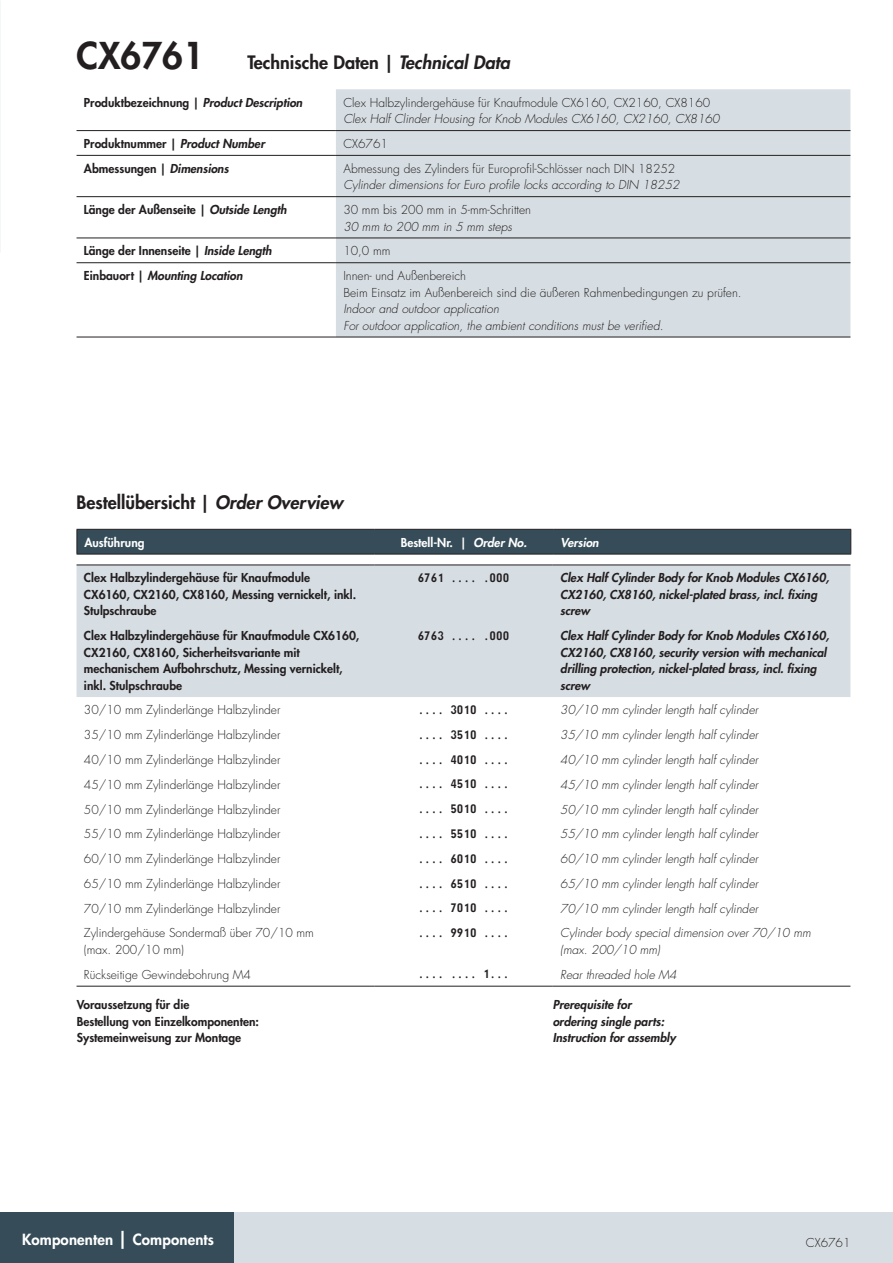
<style>
.page{position:relative;width:893px;height:1263px;background:#fff}
.page>*{position:absolute;margin:0;border:0;box-sizing:border-box;transform-origin:0 0}
.t1{font:800 18px "Futura Std";color:#231f20}
.t2{font:800 15px "Futura Std";letter-spacing:.01em;color:#fff}
.Tabelle_Daten_ENG{font:italic 300 12px/16.5px "Futura Std";color:#231f20}
.Tabelle_Daten_ENG-2{font:300 12px/16.5px "Futura Std";color:#231f20}
.t3{font:800 12px/16.5px "Futura Std";color:#231f20}
.Tabelle_Daten_ENG-3{font:italic 800 12px/16.5px "Futura Std";color:#231f20}
.Bestellnummern{font:12px "Monofonto";color:#231f20;scale:1.1 1}
.Tabelle_Daten_DE{font:300 12px "Futura Std";color:#231f20}
.t4{font:800 12px "Futura Std";color:#fff}
.t5{font:italic 800 12px "Futura Std";color:#fff}
.s1{font-size:36px}
.s2{font-style:italic}
.s3{font-style:normal}
.s4{font-size:18px}
</style>
<div class="page">
<div style="left:0;top:1212px;width:893px;height:51px;background:#d7dee3"></div>
<div style="left:0;top:1212px;width:234px;height:51px;background:#364d59"></div>
<div style="left:336px;top:89px;width:514px;height:248px;background:#d7dee3"></div>
<hr style="left:77px;top:130px;width:259px;height:1px;background:#231f20">
<hr style="left:336px;top:130px;width:514px;height:1px;background:#231f20">
<hr style="left:77px;top:155px;width:259px;height:1px;background:#231f20">
<hr style="left:336px;top:155px;width:514px;height:1px;background:#231f20">
<hr style="left:77px;top:196px;width:259px;height:1px;background:#231f20">
<hr style="left:336px;top:196px;width:514px;height:1px;background:#231f20">
<hr style="left:77px;top:238px;width:259px;height:1px;background:#231f20">
<hr style="left:336px;top:238px;width:514px;height:1px;background:#231f20">
<hr style="left:77px;top:262px;width:259px;height:1px;background:#231f20">
<hr style="left:336px;top:262px;width:514px;height:1px;background:#231f20">
<hr style="left:77px;top:337px;width:259px;height:1px;background:#231f20">
<hr style="left:336px;top:337px;width:514px;height:1px;background:#231f20">
<hr style="left:77px;top:554px;width:298px;height:1px;background:#231f20">
<hr style="left:375px;top:554px;width:178px;height:1px;background:#231f20">
<hr style="left:553px;top:554px;width:298px;height:1px;background:#231f20">
<svg style="left:77px;top:529px;width:774px;height:25px;background:#354b56"></svg>
<div style="left:77px;top:566px;width:773px;height:131px;background:#d7dee3"></div>
<hr style="left:77px;top:565px;width:297px;height:1px;background:#231f20">
<hr style="left:374px;top:565px;width:179px;height:1px;background:#231f20">
<hr style="left:553px;top:565px;width:297px;height:1px;background:#231f20">
<hr style="left:77px;top:986px;width:297px;height:1px;background:#231f20">
<hr style="left:374px;top:986px;width:179px;height:1px;background:#231f20">
<hr style="left:553px;top:986px;width:297px;height:1px;background:#231f20">
<p class="t1" style="left:77px;top:51px;width:435px"><span class="s1">CX6761</span> Technische Daten | <span class="s2">Technical Data</span></p>
<p class="t3" style="left:84px;top:94px;width:220px">Produktbezeichnung | <span class="s2">Product Description</span></p>
<p class="Tabelle_Daten_ENG-2" style="left:343px;top:94px;width:368px">Clex Halbzylindergehäuse für Knaufmodule CX6160, CX2160, CX8160</p>
<p class="Tabelle_Daten_ENG" style="left:343px;top:111px;width:378px">Clex Half Clinder Housing for Knob Modules CX6160, CX2160, CX8160</p>
<p class="t3" style="left:84px;top:135px;width:182px">Produktnummer | <span class="s2">Product Number</span></p>
<p class="Tabelle_Daten_ENG-2" style="left:343px;top:136px;width:46px">CX6761</p>
<p class="t3" style="left:84px;top:160px;width:146px">Abmessungen | <span class="s2">Dimensions</span></p>
<p class="Tabelle_Daten_DE" style="left:343px;top:161px;width:333px">Abmessung des Zylinders für Europrofil-Schlösser nach DIN 18252</p>
<p class="Tabelle_Daten_ENG" style="left:343px;top:177px;width:338px">Cylinder dimensions for Euro profile locks according to DIN 18252</p>
<p class="t3" style="left:84px;top:201px;width:204px">Länge der Außenseite | <span class="s2">Outside Length</span></p>
<p class="Tabelle_Daten_DE" style="left:343px;top:202px;width:189px">30 mm bis 200 mm in 5-mm-Schritten</p>
<p class="Tabelle_Daten_ENG" style="left:343px;top:218px;width:170px">30 mm to 200 mm in 5 mm steps</p>
<p class="t3" style="left:84px;top:243px;width:189px">Länge der Innenseite | <span class="s2">Inside Length</span></p>
<p class="Tabelle_Daten_ENG-2" style="left:343px;top:243px;width:49px">10,0 mm</p>
<p class="Tabelle_Daten_ENG-3" style="left:84px;top:268px;width:160px"><span class="s3">Einbauort |</span> Mounting Location</p>
<p class="Tabelle_Daten_ENG-2" style="left:343px;top:268px;width:400px">Innen- und Außenbereich<br>Beim Einsatz im Außenbereich sind die äußeren Rahmenbedingungen zu prüfen.</p>
<p class="Tabelle_Daten_ENG" style="left:343px;top:301px;width:322px">Indoor and outdoor application<br>For outdoor application, the ambient conditions must be verified.</p>
<p class="t1" style="left:77px;top:491px;width:268px">Bestellübersicht | <span class="s2">Order Overview</span></p>
<p class="t4" style="left:84px;top:535px;width:62px">Ausführung</p>
<p class="t4" style="left:401px;top:535px;width:128px">Bestell-Nr. | <span class="s2">Order No.</span></p>
<p class="t5" style="left:561px;top:535px;width:40px">Version</p>
<p class="t3" style="left:84px;top:570px;width:274px">Clex Halbzylindergehäuse für Knaufmodule<br>CX6160, CX2160, CX8160, Messing vernickelt, inkl.<br>Stulpschraube</p>
<p class="Bestellnummern" style="left:418px;top:570px;width:85px">6761 .... .000</p>
<p class="Tabelle_Daten_ENG-3" style="left:560px;top:570px;width:270px">Clex Half Cylinder Body for Knob Modules CX6160,<br>CX2160, CX8160, nickel-plated brass, incl. fixing screw</p>
<p class="t3" style="left:84px;top:627px;width:277px">Clex Halbzylindergehäuse für Knaufmodule CX6160, CX2160, CX8160, Sicherheitsvariante mit mechanischem Aufbohrschutz, Messing vernickelt, inkl. Stulpschraube</p>
<p class="Bestellnummern" style="left:418px;top:628px;width:85px">6763 .... .000</p>
<p class="Tabelle_Daten_ENG-3" style="left:560px;top:628px;width:270px">Clex Half Cylinder Body for Knob Modules CX6160, CX2160, CX8160, security version with mechanical drilling protection, nickel-plated brass, incl. fixing screw</p>
<p class="Tabelle_Daten_ENG-2" style="left:84px;top:702px;width:198px">30/10 mm Zylinderlänge Halbzylinder</p>
<p class="Bestellnummern" style="left:418px;top:702px;width:85px">.... 3010 ....</p>
<p class="Tabelle_Daten_ENG" style="left:560px;top:702px;width:199px">30/10 mm cylinder length half cylinder</p>
<p class="Tabelle_Daten_ENG-2" style="left:84px;top:727px;width:198px">35/10 mm Zylinderlänge Halbzylinder</p>
<p class="Bestellnummern" style="left:418px;top:727px;width:85px">.... 3510 ....</p>
<p class="Tabelle_Daten_ENG" style="left:560px;top:727px;width:199px">35/10 mm cylinder length half cylinder</p>
<p class="Tabelle_Daten_ENG-2" style="left:84px;top:752px;width:198px">40/10 mm Zylinderlänge Halbzylinder</p>
<p class="Bestellnummern" style="left:418px;top:752px;width:85px">.... 4010 ....</p>
<p class="Tabelle_Daten_ENG" style="left:560px;top:752px;width:199px">40/10 mm cylinder length half cylinder</p>
<p class="Tabelle_Daten_ENG-2" style="left:84px;top:776px;width:198px">45/10 mm Zylinderlänge Halbzylinder</p>
<p class="Bestellnummern" style="left:418px;top:777px;width:85px">.... 4510 ....</p>
<p class="Tabelle_Daten_ENG" style="left:560px;top:776px;width:199px">45/10 mm cylinder length half cylinder</p>
<p class="Tabelle_Daten_ENG-2" style="left:84px;top:801px;width:198px">50/10 mm Zylinderlänge Halbzylinder</p>
<p class="Bestellnummern" style="left:418px;top:802px;width:85px">.... 5010 ....</p>
<p class="Tabelle_Daten_ENG" style="left:560px;top:801px;width:199px">50/10 mm cylinder length half cylinder</p>
<p class="Tabelle_Daten_ENG-2" style="left:84px;top:826px;width:198px">55/10 mm Zylinderlänge Halbzylinder</p>
<p class="Bestellnummern" style="left:418px;top:826px;width:85px">.... 5510 ....</p>
<p class="Tabelle_Daten_ENG" style="left:560px;top:826px;width:199px">55/10 mm cylinder length half cylinder</p>
<p class="Tabelle_Daten_ENG-2" style="left:84px;top:851px;width:198px">60/10 mm Zylinderlänge Halbzylinder</p>
<p class="Bestellnummern" style="left:418px;top:851px;width:85px">.... 6010 ....</p>
<p class="Tabelle_Daten_ENG" style="left:560px;top:851px;width:199px">60/10 mm cylinder length half cylinder</p>
<p class="Tabelle_Daten_ENG-2" style="left:84px;top:875px;width:198px">65/10 mm Zylinderlänge Halbzylinder</p>
<p class="Bestellnummern" style="left:418px;top:876px;width:85px">.... 6510 ....</p>
<p class="Tabelle_Daten_ENG" style="left:560px;top:875px;width:199px">65/10 mm cylinder length half cylinder</p>
<p class="Tabelle_Daten_ENG-2" style="left:84px;top:900px;width:198px">70/10 mm Zylinderlänge Halbzylinder</p>
<p class="Bestellnummern" style="left:418px;top:901px;width:85px">.... 7010 ....</p>
<p class="Tabelle_Daten_ENG" style="left:560px;top:900px;width:199px">70/10 mm cylinder length half cylinder</p>
<p class="Tabelle_Daten_ENG-2" style="left:84px;top:925px;width:232px">Zylindergehäuse Sondermaß über 70/10 mm (max. 200/10 mm)</p>
<p class="Bestellnummern" style="left:418px;top:925px;width:85px">.... 9910 ....</p>
<p class="Tabelle_Daten_ENG" style="left:560px;top:925px;width:252px">Cylinder body special dimension over 70/10 mm (max. 200/10 mm)</p>
<p class="Tabelle_Daten_ENG-2" style="left:84px;top:966px;width:169px">Rückseitige Gewindebohrung M4</p>
<p class="Bestellnummern" style="left:418px;top:967px;width:85px">.... .... 1...</p>
<p class="Tabelle_Daten_ENG" style="left:560px;top:966px;width:118px">Rear threaded hole M4</p>
<p class="t3" style="left:77px;top:996px;width:184px">Voraussetzung für die<br>Bestellung von Einzelkomponenten:</p>
<p class="t3" style="left:77px;top:1029px;width:166px">Systemeinweisung zur Montage</p>
<p class="Tabelle_Daten_ENG-3" style="left:553px;top:997px;width:113px">Prerequisite for ordering single parts:</p>
<p class="Tabelle_Daten_ENG-3" style="left:553px;top:1030px;width:124px">Instruction for assembly</p>
<p class="t2" style="left:22px;top:1230px;width:193px">Komponenten <span class="s4">|</span> Components</p>
<p class="Tabelle_Daten_ENG-2" style="left:806px;top:1235px;width:46px">CX6761</p>
</div>
